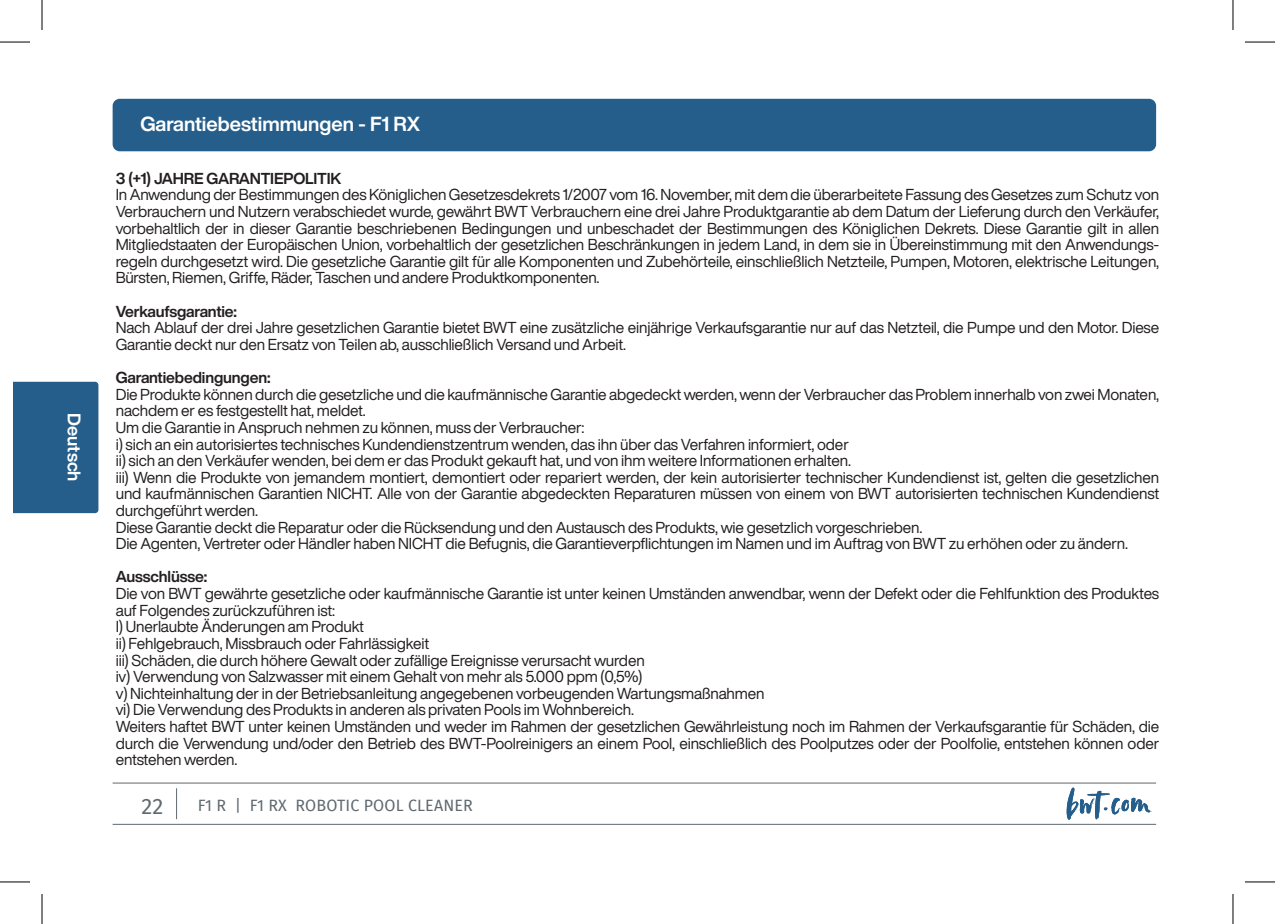
<style>
.page{position:relative;width:1275px;height:924px;background:#fff}
.page>*{position:absolute;margin:0;border:0;box-sizing:border-box;transform-origin:0 0}
.t1{font:22px "Fira Sans";color:#5f696f}
.t2{font:700 20px "Helvetica Now Display";color:#fff}
.t3{font:700 18px "Helvetica Now Display";color:#fff}
.t4{font:16px "Fira Sans";letter-spacing:.01em;color:#5f696f}
.t5{font:15.6px/16.6px "Helvetica Now Display";letter-spacing:-.01em;color:#231f20}
.t6{font:700 15.6px "Helvetica Now Display";letter-spacing:-.01em;color:#231f20}
</style>
<div class="page">
<div style="left:14px;top:381px;width:84px;height:132px;background:#265e8b"></div>
<hr style="left:113px;top:823px;width:1043px;height:1px;background:#5f696f">
<hr style="left:113px;top:782px;width:1043px;height:1px;background:#5f696f">
<hr style="left:176px;top:787px;width:1px;height:31px;background:#5f696f">
<svg style="left:1066px;top:787px;width:84px;height:32px"></svg>
<div style="left:113px;top:99px;width:1043px;height:52px;background:#265e8b;border-radius:7px"></div>
<hr style="left:0;top:42px;width:30px;height:1px;background:#000">
<hr style="left:1245px;top:42px;width:30px;height:1px;background:#000">
<hr style="left:0;top:881px;width:30px;height:1px;background:#000">
<hr style="left:1245px;top:881px;width:30px;height:1px;background:#000">
<hr style="left:42px;top:0;width:1px;height:30px;background:#000">
<hr style="left:42px;top:893px;width:1px;height:30px;background:#000">
<hr style="left:1232px;top:0;width:1px;height:30px;background:#000">
<hr style="left:1232px;top:893px;width:1px;height:30px;background:#000">
<p class="t3" style="left:87px;top:413px;width:70px;rotate:90deg">Deutsch</p>
<p class="t2" style="left:140px;top:110px;width:281px">Garantiebestimmungen - F1 RX</p>
<p class="t6" style="left:116px;top:167px;width:227px">3 (+1) JAHRE GARANTIEPOLITIK</p>
<p class="t5" style="left:116px;top:186px;width:1045px;text-align:justify">In Anwendung der Bestimmungen des Königlichen Gesetzesdekrets 1/2007 vom 16. November, mit dem die überarbeitete Fassung des Gesetzes zum Schutz von Verbrauchern und Nutzern verabschiedet wurde, gewährt BWT Verbrauchern eine drei Jahre Produktgarantie ab dem Datum der Lieferung durch den Verkäufer, vorbehaltlich der in dieser Garantie beschriebenen Bedingungen und unbeschadet der Bestimmungen des Königlichen Dekrets. Diese Garantie gilt in allen Mitgliedstaaten der Europäischen Union, vorbehaltlich der gesetzlichen Beschränkungen in jedem Land, in dem sie in Übereinstimmung mit den Anwendungs&shy;regeln durchgesetzt wird. Die gesetzliche Garantie gilt für alle Komponenten und Zubehörteile, einschließlich Netzteile, Pumpen, Motoren, elektrische Leitungen, Bürsten, Riemen, Griffe, Räder, Taschen und andere Produktkomponenten.</p>
<p class="t6" style="left:116px;top:300px;width:123px">Verkaufsgarantie:</p>
<p class="t5" style="left:116px;top:319px;width:1045px">Nach Ablauf der drei Jahre gesetzlichen Garantie bietet BWT eine zusätzliche einjährige Verkaufsgarantie nur auf das Netzteil, die Pumpe und den Motor. Diese<br>Garantie deckt nur den Ersatz von Teilen ab, ausschließlich Versand und Arbeit.</p>
<p class="t6" style="left:116px;top:366px;width:156px">Garantiebedingungen:</p>
<p class="t5" style="left:116px;top:385px;width:1045px">Die Produkte können durch die gesetzliche und die kaufmännische Garantie abgedeckt werden, wenn der Verbraucher das Problem innerhalb von zwei Monaten, nachdem er es festgestellt hat, meldet.<br>Um die Garantie in Anspruch nehmen zu können, muss der Verbraucher:<br>i) sich an ein autorisiertes technisches Kundendienstzentrum wenden, das ihn über das Verfahren informiert, oder<br>ii) sich an den Verkäufer wenden, bei dem er das Produkt gekauft hat, und von ihm weitere Informationen erhalten.<br>iii) Wenn die Produkte von jemandem montiert, demontiert oder repariert werden, der kein autorisierter technischer Kundendienst ist, gelten die gesetzlichen und kaufmännischen Garantien NICHT. Alle von der Garantie abgedeckten Reparaturen müssen von einem von BWT autorisierten technischen Kundendienst durchgeführt werden.<br>Diese Garantie deckt die Reparatur oder die Rücksendung und den Austausch des Produkts, wie gesetzlich vorgeschrieben.<br>Die Agenten, Vertreter oder Händler haben NICHT die Befugnis, die Garantieverpflichtungen im Namen und im Auftrag von BWT zu erhöhen oder zu ändern.</p>
<p class="t6" style="left:116px;top:566px;width:93px">Ausschlüsse:</p>
<p class="t5" style="left:116px;top:585px;width:1045px">Die von BWT gewährte gesetzliche oder kaufmännische Garantie ist unter keinen Umständen anwendbar, wenn der Defekt oder die Fehlfunktion des Produktes auf Folgendes zurückzuführen ist:<br>I) Unerlaubte Änderungen am Produkt<br>ii) Fehlgebrauch, Missbrauch oder Fahrlässigkeit<br>iii) Schäden, die durch höhere Gewalt oder zufällige Ereignisse verursacht wurden<br>iv) Verwendung von Salzwasser mit einem Gehalt von mehr als 5.000 ppm (0,5%)<br>v) Nichteinhaltung der in der Betriebsanleitung angegebenen vorbeugenden Wartungsmaßnahmen<br>vi) Die Verwendung des Produkts in anderen als privaten Pools im Wohnbereich.<br>Weiters haftet BWT unter keinen Umständen und weder im Rahmen der gesetzlichen Gewährleistung noch im Rahmen der Verkaufsgarantie für Schäden, die durch die Verwendung und/oder den Betrieb des BWT-Poolreinigers an einem Pool, einschließlich des Poolputzes oder der Poolfolie, entstehen können oder entstehen werden.</p>
<h1 class="t1" style="left:142px;top:789px;width:23px">22</h1>
<p class="t4" style="left:198px;top:792px;width:277px">F1 R | F1 RX ROBOTIC POOL CLEANER</p>
</div>
